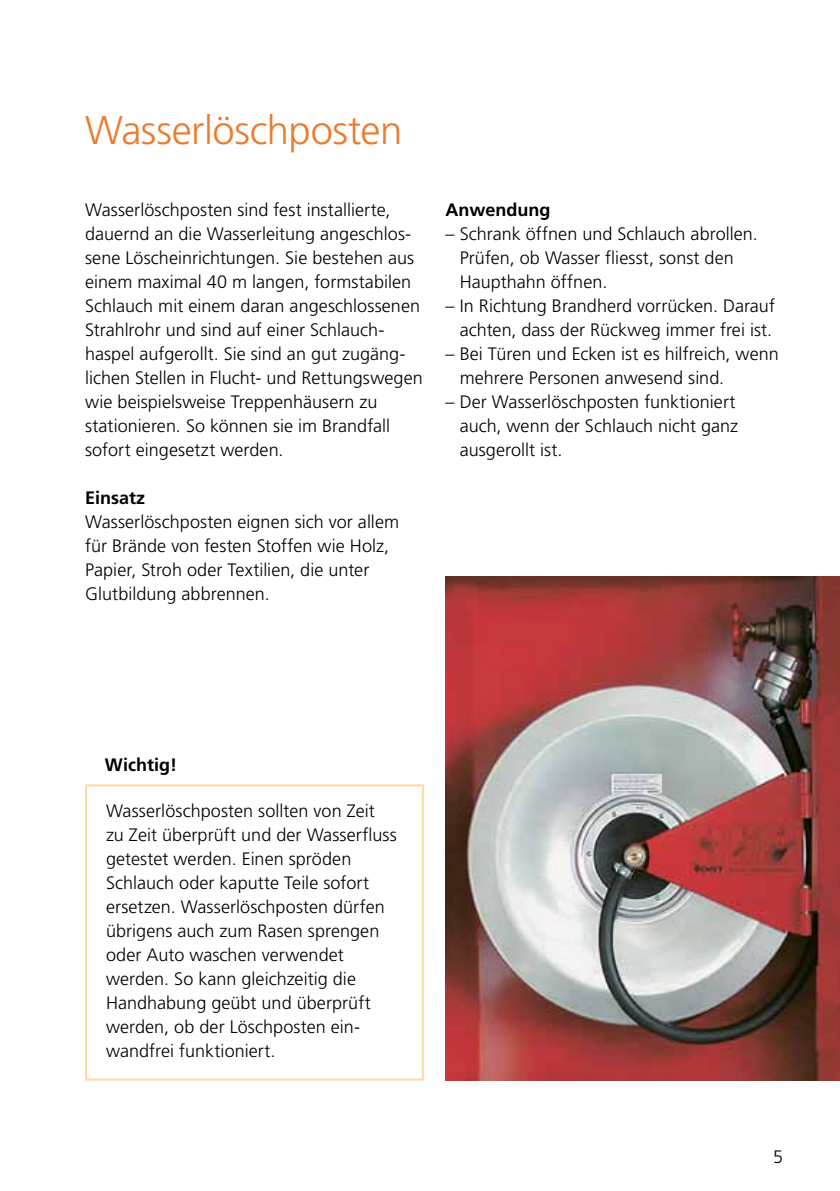
<style>
.page{position:relative;width:840px;height:1191px;background:#fff}
.page>*{position:absolute;margin:0;border:0;box-sizing:border-box;transform-origin:0 0}
.t1{font:300 40px "Frutiger LT";letter-spacing:-.01em;color:#ec7b30}
.t2{font:300 18px/24px "Frutiger LT";letter-spacing:.005em;color:#000}
.t3{font:700 18px "Frutiger LT";color:#000}
</style>
<div class="page">
<img style="left:445px;top:576px;width:394px;height:504px">
<hr style="left:85px;top:786px;width:2px;height:292px;background:#fed99f">
<hr style="left:421px;top:786px;width:2px;height:292px;background:#fed99f">
<hr style="left:85px;top:1078px;width:338px;height:2px;background:#fed99f">
<hr style="left:85px;top:784px;width:338px;height:2px;background:#fed99f">
<h1 class="t1" style="left:85px;top:108px;width:318px">Wasserlöschposten</h1>
<p class="t2" style="left:85px;top:198px;width:339px">Wasserlöschposten sind fest installierte, dauernd an die Wasserleitung angeschlos&shy;sene Löscheinrichtungen. Sie bestehen aus einem maximal 40 m langen, formstabilen Schlauch mit einem daran angeschlossenen Strahlrohr und sind auf einer Schlauch&shy;haspel aufgerollt. Sie sind an gut zugäng&shy;lichen Stellen in Flucht- und Rettungswegen wie beispielsweise Treppenhäusern zu stationieren. So können sie im Brandfall sofort eingesetzt werden.</p>
<p class="t3" style="left:85px;top:487px;width:62px">Einsatz</p>
<p class="t2" style="left:85px;top:510px;width:315px">Wasserlöschposten eignen sich vor allem für Brände von festen Stoffen wie Holz, Papier, Stroh oder Textilien, die unter Glutbildung abbrennen.</p>
<p class="t3" style="left:445px;top:199px;width:106px">Anwendung</p>
<p class="t2" style="left:459px;top:222px;width:299px;text-indent:-14px">– Schrank öffnen und Schlauch abrollen.<br>Prüfen, ob Wasser fliesst, sonst den<br>Haupthahn öffnen.</p>
<p class="t2" style="left:445px;top:294px;width:331px;text-align:right">– In Richtung Brandherd vorrücken. Darauf achten, dass der Rückweg immer frei ist.</p>
<p class="t2" style="left:459px;top:342px;width:320px;text-indent:-14px">– Bei Türen und Ecken ist es hilfreich, wenn mehrere Personen anwesend sind.</p>
<p class="t2" style="left:459px;top:390px;width:280px;text-indent:-14px">– Der Wasserlöschposten funktioniert auch, wenn der Schlauch nicht ganz ausgerollt ist.</p>
<p class="t3" style="left:105px;top:754px;width:73px">Wichtig!</p>
<p class="t2" style="left:106px;top:798px;width:292px">Wasserlöschposten sollten von Zeit zu Zeit überprüft und der Wasserfluss getestet werden. Einen spröden<br>Schlauch oder kaputte Teile sofort ersetzen. Wasserlöschposten dürfen übrigens auch zum Rasen sprengen oder Auto waschen verwendet werden. So kann gleichzeitig die<br>Handhabung geübt und überprüft werden, ob der Löschposten ein&shy;wandfrei funktioniert.</p>
<p class="t2" style="left:772px;top:1144px;width:12px">5</p>
</div>
